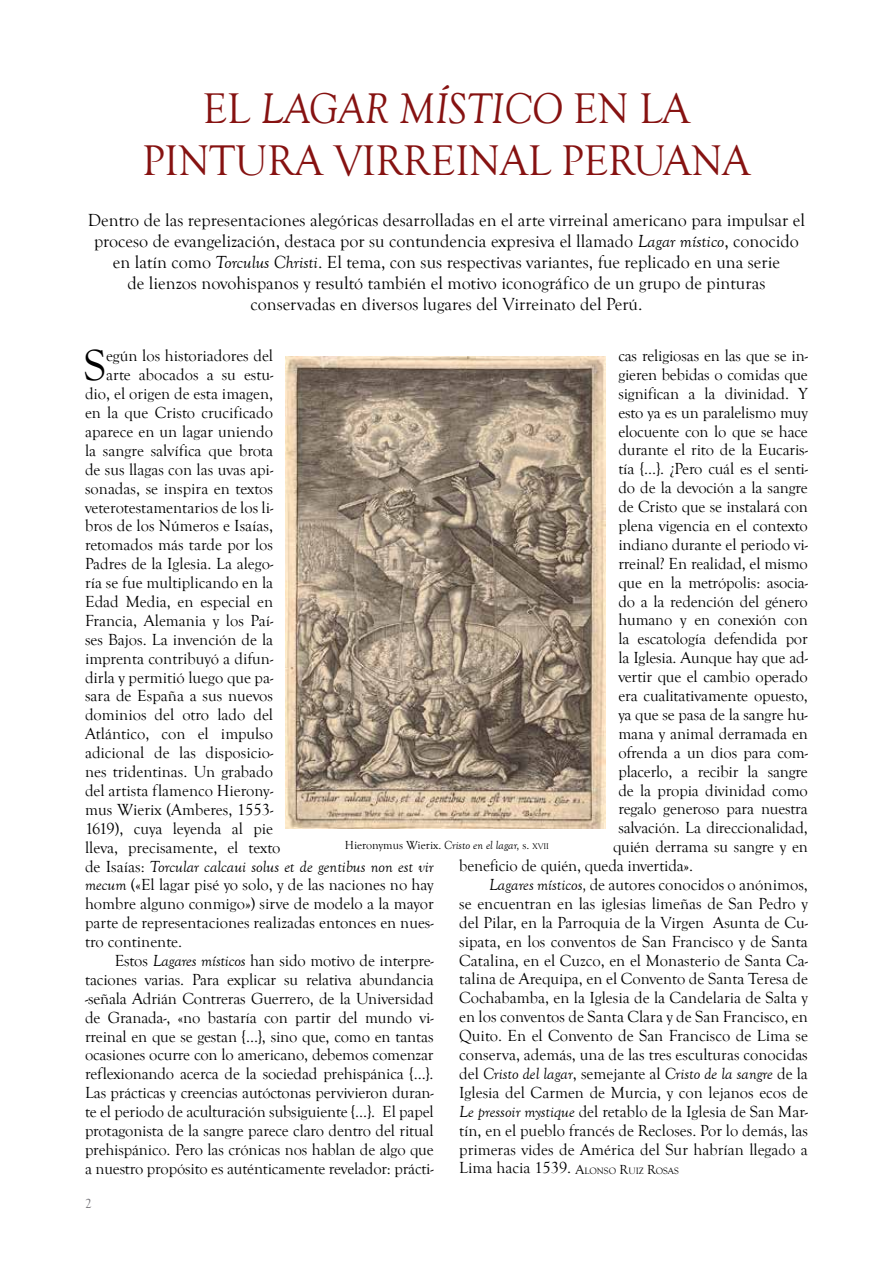
<style>
.page{position:relative;width:893px;height:1263px;background:#fff}
.page>*{position:absolute;margin:0;border:0;box-sizing:border-box;transform-origin:0 0}
.t1{font:44.55px "Goudy Old Style T";color:#000}
.t2{font:44.1px/52.5px "Goudy Old Style T";color:#861211;text-align:center;scale:.95 1}
.t3{font:18px/21px "Goudy Old Style T";color:#000;text-align:center}
.t4{font:16.5px "Goudy Old Style T";letter-spacing:-.01em;color:#000}
.t5{font:italic 16.5px "Goudy Old Style T";color:#000}
.t6{font:13.5px "Goudy Old Style T";color:#737277}
.t7{font:12px "Goudy Old Style T";color:#000}
.s1{font-style:italic}
.s2{font-style:normal}
.s3{font-size:13.5px}
.s4{font-size:9.45px}
.s5{font-size:8.4px}
</style>
<div class="page">
<img style="left:286px;top:356px;width:320px;height:473px">
<h2 class="t2" style="left:142px;top:83px;width:642px">EL <span class="s1">LAGAR MÍSTICO</span> EN LA<br>PINTURA VIRREINAL PERUANA</h2>
<p class="t3" style="left:88px;top:210px;width:719px">Dentro de las representaciones alegóricas desarrolladas en el arte virreinal americano para impulsar el proceso de evangelización, destaca por su contundencia expresiva el llamado <span class="s1">Lagar místico</span>, conocido en latín como <span class="s1">Torculus Christi</span>. El tema, con sus respectivas variantes, fue replicado en una serie<br>de lienzos novohispanos y resultó también el motivo iconográfico de un grupo de pinturas conservadas en diversos lugares del Virreinato del Perú.</p>
<p class="t4" style="left:618px;top:346px;width:191px">cas religiosas en las que se in-</p>
<p class="t4" style="left:618px;top:365px;width:191px">gieren bebidas o comidas que</p>
<p class="t4" style="left:618px;top:384px;width:191px">significan a la divinidad. Y</p>
<p class="t4" style="left:618px;top:403px;width:191px">esto ya es un paralelismo muy</p>
<p class="t4" style="left:618px;top:422px;width:191px">elocuente con lo que se hace</p>
<p class="t4" style="left:618px;top:441px;width:191px">durante el rito de la Eucaris-</p>
<p class="t4" style="left:618px;top:460px;width:191px">tía {…}. ¿Pero cuál es el senti-</p>
<p class="t4" style="left:618px;top:479px;width:191px">do de la devoción a la sangre</p>
<p class="t4" style="left:618px;top:498px;width:191px">de Cristo que se instalará con</p>
<p class="t4" style="left:618px;top:516px;width:191px">plena vigencia en el contexto</p>
<p class="t4" style="left:618px;top:535px;width:191px">indiano durante el periodo vi-</p>
<p class="t4" style="left:618px;top:554px;width:191px">rreinal? En realidad, el mismo</p>
<p class="t4" style="left:618px;top:573px;width:191px">que en la metrópolis: asocia-</p>
<p class="t4" style="left:618px;top:592px;width:191px">do a la redención del género</p>
<p class="t4" style="left:618px;top:611px;width:191px">humano y en conexión con</p>
<p class="t4" style="left:618px;top:630px;width:191px">la escatología defendida por</p>
<p class="t4" style="left:618px;top:649px;width:191px">la Iglesia. Aunque hay que ad-</p>
<p class="t4" style="left:618px;top:668px;width:191px">vertir que el cambio operado</p>
<p class="t4" style="left:618px;top:687px;width:191px">era cualitativamente opuesto,</p>
<p class="t4" style="left:618px;top:705px;width:191px">ya que se pasa de la sangre hu-</p>
<p class="t4" style="left:618px;top:724px;width:191px">mana y animal derramada en</p>
<p class="t4" style="left:618px;top:743px;width:191px">ofrenda a un dios para com-</p>
<p class="t4" style="left:618px;top:762px;width:191px">placerlo, a recibir la sangre</p>
<p class="t4" style="left:618px;top:781px;width:191px">de la propia divinidad como</p>
<p class="t4" style="left:618px;top:800px;width:191px">regalo generoso para nuestra</p>
<p class="t4" style="left:618px;top:819px;width:191px">salvación. La direccionalidad,</p>
<p class="t4" style="left:613px;top:838px;width:196px">quién derrama su sangre y en</p>
<p class="t4" style="left:459px;top:857px;width:235px">beneficio de quién, queda invertida».</p>
<p class="t4" style="left:489px;top:875px;width:320px"><span class="s1">Lagares místicos,</span> de autores conocidos o anónimos,</p>
<p class="t4" style="left:459px;top:894px;width:350px">se encuentran en las iglesias limeñas de San Pedro y</p>
<p class="t4" style="left:459px;top:913px;width:350px">del Pilar, en la Parroquia de la Virgen Asunta de Cu-</p>
<p class="t4" style="left:459px;top:932px;width:350px">sipata, en los conventos de San Francisco y de Santa</p>
<p class="t4" style="left:459px;top:951px;width:350px">Catalina, en el Cuzco, en el Monasterio de Santa Ca-</p>
<p class="t4" style="left:459px;top:970px;width:350px">talina de Arequipa, en el Convento de Santa Teresa de</p>
<p class="t4" style="left:459px;top:989px;width:350px">Cochabamba, en la Iglesia de la Candelaria de Salta y</p>
<p class="t4" style="left:459px;top:1008px;width:350px">en los conventos de Santa Clara y de San Francisco, en</p>
<p class="t4" style="left:459px;top:1027px;width:350px">Quito. En el Convento de San Francisco de Lima se</p>
<p class="t4" style="left:459px;top:1045px;width:350px">conserva, además, una de las tres esculturas conocidas</p>
<p class="t5" style="left:459px;top:1064px;width:350px"><span class="s2">del</span> Cristo del lagar<span class="s2">, semejante al</span> Cristo de la sangre <span class="s2">de la</span></p>
<p class="t4" style="left:459px;top:1083px;width:350px">Iglesia del Carmen de Murcia, y con lejanos ecos de</p>
<p class="t4" style="left:459px;top:1102px;width:350px"><span class="s1">Le pressoir mystique</span> del retablo de la Iglesia de San Mar-</p>
<p class="t4" style="left:459px;top:1121px;width:350px">tín, en el pueblo francés de Recloses. Por lo demás, las</p>
<p class="t4" style="left:459px;top:1140px;width:350px">primeras vides de América del Sur habrían llegado a</p>
<p class="t4" style="left:459px;top:1159px;width:221px">Lima hacia 1539. <span class="s3">A</span><span class="s4">LONSO</span> <span class="s3">R</span><span class="s4">UIZ</span> <span class="s3">R</span><span class="s4">OSAS</span></p>
<h1 class="t1" style="left:84px;top:341px;width:24px">S</h1>
<p class="t4" style="left:106px;top:347px;width:169px">egún los historiadores del</p>
<p class="t4" style="left:106px;top:366px;width:169px">arte abocados a su estu-</p>
<p class="t4" style="left:85px;top:385px;width:190px">dio, el origen de esta imagen,</p>
<p class="t4" style="left:85px;top:404px;width:190px">en la que Cristo crucificado</p>
<p class="t4" style="left:85px;top:422px;width:190px">aparece en un lagar uniendo</p>
<p class="t4" style="left:85px;top:441px;width:190px">la sangre salvífica que brota</p>
<p class="t4" style="left:85px;top:460px;width:190px">de sus llagas con las uvas api-</p>
<p class="t4" style="left:85px;top:479px;width:190px">sonadas, se inspira en textos</p>
<p class="t4" style="left:85px;top:498px;width:190px">veterotestamentarios de los li-</p>
<p class="t4" style="left:85px;top:517px;width:190px">bros de los Números e Isaías,</p>
<p class="t4" style="left:85px;top:536px;width:190px">retomados más tarde por los</p>
<p class="t4" style="left:85px;top:555px;width:190px">Padres de la Iglesia. La alego-</p>
<p class="t4" style="left:85px;top:574px;width:190px">ría se fue multiplicando en la</p>
<p class="t4" style="left:85px;top:592px;width:190px">Edad Media, en especial en</p>
<p class="t4" style="left:85px;top:611px;width:190px">Francia, Alemania y los Paí-</p>
<p class="t4" style="left:85px;top:630px;width:190px">ses Bajos. La invención de la</p>
<p class="t4" style="left:85px;top:649px;width:190px">imprenta contribuyó a difun-</p>
<p class="t4" style="left:85px;top:668px;width:190px">dirla y permitió luego que pa-</p>
<p class="t4" style="left:85px;top:687px;width:190px">sara de España a sus nuevos</p>
<p class="t4" style="left:85px;top:706px;width:190px">dominios del otro lado del</p>
<p class="t4" style="left:85px;top:725px;width:190px">Atlántico, con el impulso</p>
<p class="t4" style="left:85px;top:744px;width:190px">adicional de las disposicio-</p>
<p class="t4" style="left:85px;top:762px;width:190px">nes tridentinas. Un grabado</p>
<p class="t4" style="left:85px;top:781px;width:190px">del artista flamenco Hierony-</p>
<p class="t4" style="left:85px;top:800px;width:190px">mus Wierix (Amberes, 1553-</p>
<p class="t4" style="left:85px;top:819px;width:190px">1619), cuya leyenda al pie</p>
<p class="t4" style="left:85px;top:838px;width:197px">lleva, precisamente, el texto</p>
<p class="t5" style="left:85px;top:857px;width:350px"><span class="s2">de Isaías:</span> Torcular calcaui solus et de gentibus non est vir</p>
<p class="t4" style="left:85px;top:876px;width:350px"><span class="s1">mecum</span> («El lagar pisé yo solo, y de las naciones no hay</p>
<p class="t4" style="left:85px;top:895px;width:350px">hombre alguno conmigo») sirve de modelo a la mayor</p>
<p class="t4" style="left:85px;top:914px;width:350px">parte de representaciones realizadas entonces en nues-</p>
<p class="t4" style="left:85px;top:933px;width:99px">tro continente.</p>
<p class="t4" style="left:115px;top:951px;width:320px">Estos <span class="s1">Lagares místicos</span> han sido motivo de interpre-</p>
<p class="t4" style="left:85px;top:970px;width:350px">taciones varias. Para explicar su relativa abundancia</p>
<p class="t4" style="left:85px;top:989px;width:350px">-señala Adrián Contreras Guerrero, de la Universidad</p>
<p class="t4" style="left:85px;top:1008px;width:350px">de Granada-, «no bastaría con partir del mundo vi-</p>
<p class="t4" style="left:85px;top:1027px;width:350px">rreinal en que se gestan {…}, sino que, como en tantas</p>
<p class="t4" style="left:85px;top:1046px;width:350px">ocasiones ocurre con lo americano, debemos comenzar</p>
<p class="t4" style="left:85px;top:1065px;width:350px">reflexionando acerca de la sociedad prehispánica {…}.</p>
<p class="t4" style="left:85px;top:1084px;width:350px">Las prácticas y creencias autóctonas pervivieron duran-</p>
<p class="t4" style="left:85px;top:1103px;width:350px">te el periodo de aculturación subsiguiente {…}. El papel</p>
<p class="t4" style="left:85px;top:1121px;width:350px">protagonista de la sangre parece claro dentro del ritual</p>
<p class="t4" style="left:85px;top:1140px;width:350px">prehispánico. Pero las crónicas nos hablan de algo que</p>
<p class="t4" style="left:85px;top:1159px;width:350px">a nuestro propósito es auténticamente revelador: prácti-</p>
<p class="t7" style="left:345px;top:838px;width:206px">Hieronymus Wierix. <span class="s1">Cristo en el lagar,</span> s. <span class="s5">XVII</span></p>
<p class="t6" style="left:85px;top:1196px;width:8px">2</p>
</div>
